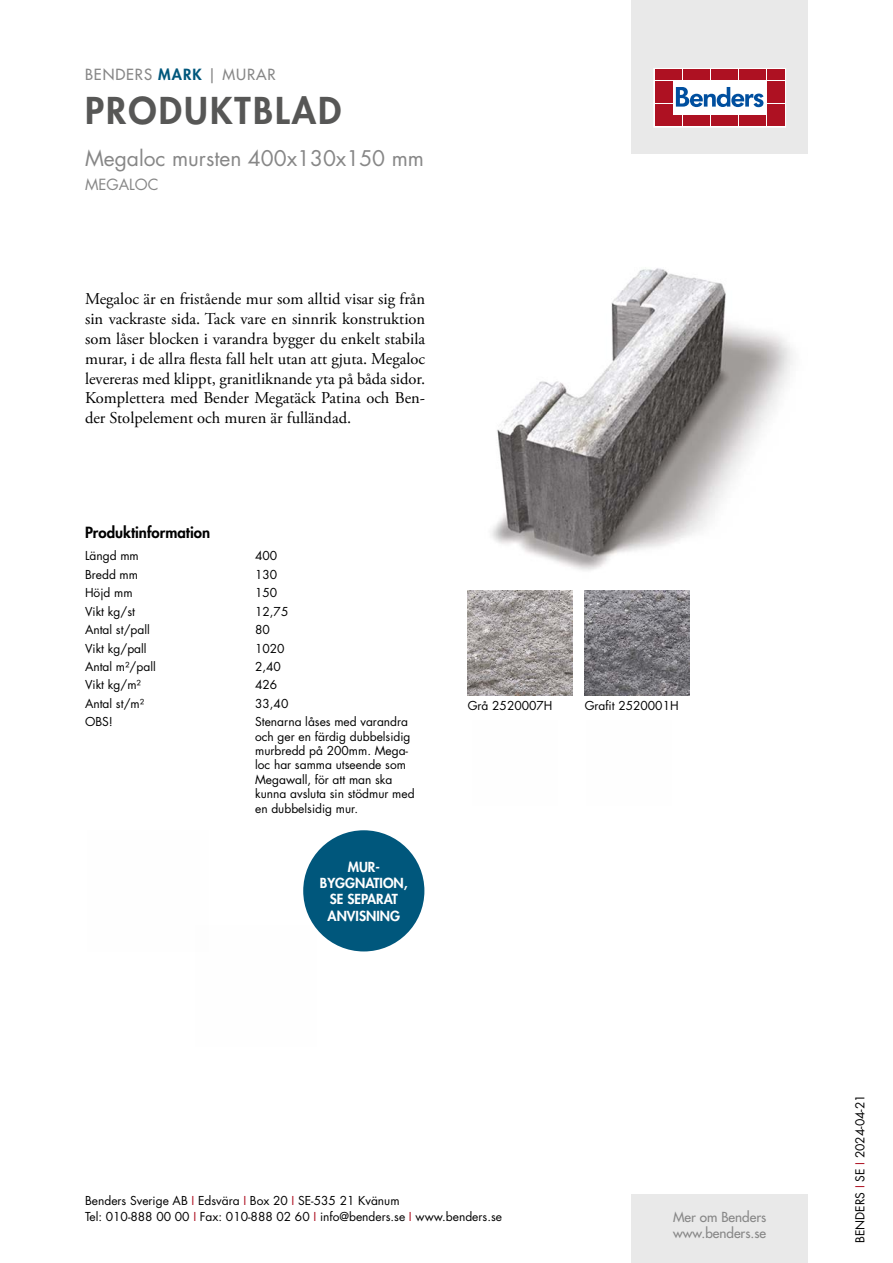
<style>
.page{position:relative;width:893px;height:1263px;background:#fff}
.page>*{position:absolute;margin:0;border:0;box-sizing:border-box;transform-origin:0 0}
.t1{font:800 36px "Futura Std";letter-spacing:.06em;color:#575756}
.t2{font:21px "Futura Std";color:#878787}
.t3{font:16.5px/19.8px "Adobe Garamond Pro";color:#000;text-align:justify}
.t4{font:800 15px "Futura Std";color:#000}
.t5{font:500 15px "Futura Std";letter-spacing:.06em;color:#878787}
.t6{font:15px "Futura Std";color:#878787}
.t7{font:800 13.5px/16.2px "Futura Std";color:#fff;text-align:center}
.t8{font:500 13.5px/16.2px "Futura Std";color:#878787}
.t9{font:12px/14.4px "Futura Std";color:#000}
.s1{font-weight:800;color:#00577c}
.s2{color:#ae1122}
</style>
<div class="page">
<div style="left:631px;top:0;width:177px;height:153px;background:#e9e9e9"></div>
<div style="left:631px;top:1195px;width:177px;height:68px;background:#e9e9e9"></div>
<svg style="left:656px;top:70px;width:128px;height:55px;background:#ebc5ca"></svg>
<div style="left:654px;top:68px;width:132px;height:59px;border:1px solid #fff"></div>
<div style="left:655px;top:70px;width:8px;height:10px;background:#ae1122"></div>
<div style="left:664px;top:70px;width:8px;height:10px;background:#ae1122"></div>
<div style="left:655px;top:81px;width:8px;height:10px;background:#ae1122"></div>
<div style="left:664px;top:81px;width:8px;height:10px;background:#ae1122"></div>
<div style="left:655px;top:93px;width:8px;height:10px;background:#ae1122"></div>
<div style="left:664px;top:93px;width:8px;height:10px;background:#ae1122"></div>
<div style="left:655px;top:104px;width:8px;height:11px;background:#ae1122"></div>
<div style="left:664px;top:104px;width:8px;height:11px;background:#ae1122"></div>
<div style="left:655px;top:116px;width:8px;height:10px;background:#ae1122"></div>
<div style="left:664px;top:116px;width:8px;height:10px;background:#ae1122"></div>
<div style="left:674px;top:70px;width:8px;height:10px;background:#ae1122"></div>
<div style="left:683px;top:70px;width:8px;height:10px;background:#ae1122"></div>
<div style="left:692px;top:70px;width:8px;height:10px;background:#ae1122"></div>
<div style="left:702px;top:70px;width:8px;height:10px;background:#ae1122"></div>
<div style="left:711px;top:70px;width:8px;height:10px;background:#ae1122"></div>
<div style="left:720px;top:70px;width:8px;height:10px;background:#ae1122"></div>
<div style="left:730px;top:70px;width:8px;height:10px;background:#ae1122"></div>
<div style="left:739px;top:70px;width:8px;height:10px;background:#ae1122"></div>
<div style="left:748px;top:70px;width:8px;height:10px;background:#ae1122"></div>
<div style="left:758px;top:70px;width:8px;height:10px;background:#ae1122"></div>
<div style="left:674px;top:116px;width:8px;height:10px;background:#ae1122"></div>
<div style="left:683px;top:116px;width:8px;height:10px;background:#ae1122"></div>
<div style="left:692px;top:116px;width:8px;height:10px;background:#ae1122"></div>
<div style="left:702px;top:116px;width:8px;height:10px;background:#ae1122"></div>
<div style="left:711px;top:116px;width:8px;height:10px;background:#ae1122"></div>
<div style="left:720px;top:116px;width:8px;height:10px;background:#ae1122"></div>
<div style="left:730px;top:116px;width:8px;height:10px;background:#ae1122"></div>
<div style="left:739px;top:116px;width:8px;height:10px;background:#ae1122"></div>
<div style="left:748px;top:116px;width:8px;height:10px;background:#ae1122"></div>
<div style="left:758px;top:116px;width:8px;height:10px;background:#ae1122"></div>
<div style="left:767px;top:70px;width:8px;height:10px;background:#ae1122"></div>
<div style="left:776px;top:70px;width:8px;height:10px;background:#ae1122"></div>
<div style="left:767px;top:81px;width:8px;height:10px;background:#ae1122"></div>
<div style="left:776px;top:81px;width:8px;height:10px;background:#ae1122"></div>
<div style="left:767px;top:93px;width:8px;height:10px;background:#ae1122"></div>
<div style="left:776px;top:93px;width:8px;height:10px;background:#ae1122"></div>
<div style="left:767px;top:104px;width:8px;height:11px;background:#ae1122"></div>
<div style="left:776px;top:104px;width:8px;height:11px;background:#ae1122"></div>
<div style="left:767px;top:116px;width:8px;height:10px;background:#ae1122"></div>
<div style="left:776px;top:116px;width:8px;height:10px;background:#ae1122"></div>
<svg style="left:676px;top:87px;width:87px;height:20px;background:#89add2"></svg>
<div style="left:303px;top:830px;width:121px;height:121px;background:#00577c;border-radius:50%"></div>
<img style="left:491px;top:268px;width:302px;height:303px">
<img style="left:468px;top:590px;width:105px;height:105px">
<img style="left:585px;top:590px;width:105px;height:105px">
<p class="t5" style="left:85px;top:65px;width:192px">BENDERS <span class="s1">MARK</span> | MURAR</p>
<h1 class="t1" style="left:85px;top:87px;width:258px">PRODUKTBLAD</h1>
<h2 class="t2" style="left:85px;top:144px;width:340px">Megaloc mursten 400x130x150 mm</h2>
<p class="t6" style="left:85px;top:175px;width:75px">MEGALOC</p>
<p class="t3" style="left:85px;top:290px;width:342px">Megaloc är en fristående mur som alltid visar sig från sin vackraste sida. Tack vare en sinnrik konstruktion som låser blocken i varandra bygger du enkelt stabila murar, i de allra flesta fall helt utan att gjuta. Megaloc levereras med klippt, granitliknande yta på båda sidor.<br>Komplettera med Bender Megatäck Patina och Ben&shy;der Stolpelement och muren är fulländad.</p>
<p class="t4" style="left:85px;top:522px;width:127px">Produktinformation</p>
<p class="t9" style="left:85px;top:549px;width:55px">Längd mm</p>
<p class="t9" style="left:255px;top:549px;width:24px">400</p>
<p class="t9" style="left:85px;top:567px;width:55px">Bredd mm</p>
<p class="t9" style="left:255px;top:567px;width:24px">130</p>
<p class="t9" style="left:85px;top:586px;width:49px">Höjd mm</p>
<p class="t9" style="left:255px;top:586px;width:24px">150</p>
<p class="t9" style="left:85px;top:604px;width:51px">Vikt kg/st</p>
<p class="t9" style="left:255px;top:604px;width:35px">12,75</p>
<p class="t9" style="left:85px;top:623px;width:66px">Antal st/pall</p>
<p class="t9" style="left:255px;top:623px;width:16px">80</p>
<p class="t9" style="left:85px;top:641px;width:63px">Vikt kg/pall</p>
<p class="t9" style="left:255px;top:641px;width:31px">1020</p>
<p class="t9" style="left:85px;top:659px;width:72px">Antal m²/pall</p>
<p class="t9" style="left:255px;top:659px;width:27px">2,40</p>
<p class="t9" style="left:85px;top:678px;width:57px">Vikt kg/m²</p>
<p class="t9" style="left:255px;top:678px;width:24px">426</p>
<p class="t9" style="left:85px;top:696px;width:61px">Antal st/m²</p>
<p class="t9" style="left:255px;top:696px;width:35px">33,40</p>
<p class="t9" style="left:85px;top:715px;width:29px">OBS!</p>
<p class="t9" style="left:255px;top:715px;width:161px">Stenarna låses med varandra och ger en färdig dubbelsidig murbredd på 200mm. Mega&shy;loc har samma utseende som<br>Megawall, för att man ska kunna avsluta sin stödmur med en dubbelsidig mur.</p>
<p class="t7" style="left:320px;top:859px;width:89px">MUR-<br>BYGGNATION,<br>SE SEPARAT<br>ANVISNING</p>
<p class="t9" style="left:468px;top:698px;width:86px">Grå 2520007H</p>
<p class="t9" style="left:585px;top:698px;width:95px">Grafit 2520001H</p>
<p class="t9" style="left:85px;top:1192px;width:418px;line-height:16.5px">Benders Sverige AB <span class="s2">I</span> Edsvära <span class="s2">I</span> Box 20 <span class="s2">I</span> SE-535 21 Kvänum<br>Tel: 010-888 00 00 <span class="s2">I</span> Fax: 010-888 02 60 <span class="s2">I</span> info@benders.se <span class="s2">I</span> www.benders.se</p>
<p class="t8" style="left:673px;top:1209px;width:95px">Mer om Benders www.benders.se</p>
<p class="t9" style="left:853px;top:1243px;width:150px;rotate:-90deg">BENDERS <span class="s2">I</span> SE <span class="s2">I</span> 2024-04-21</p>
</div>
